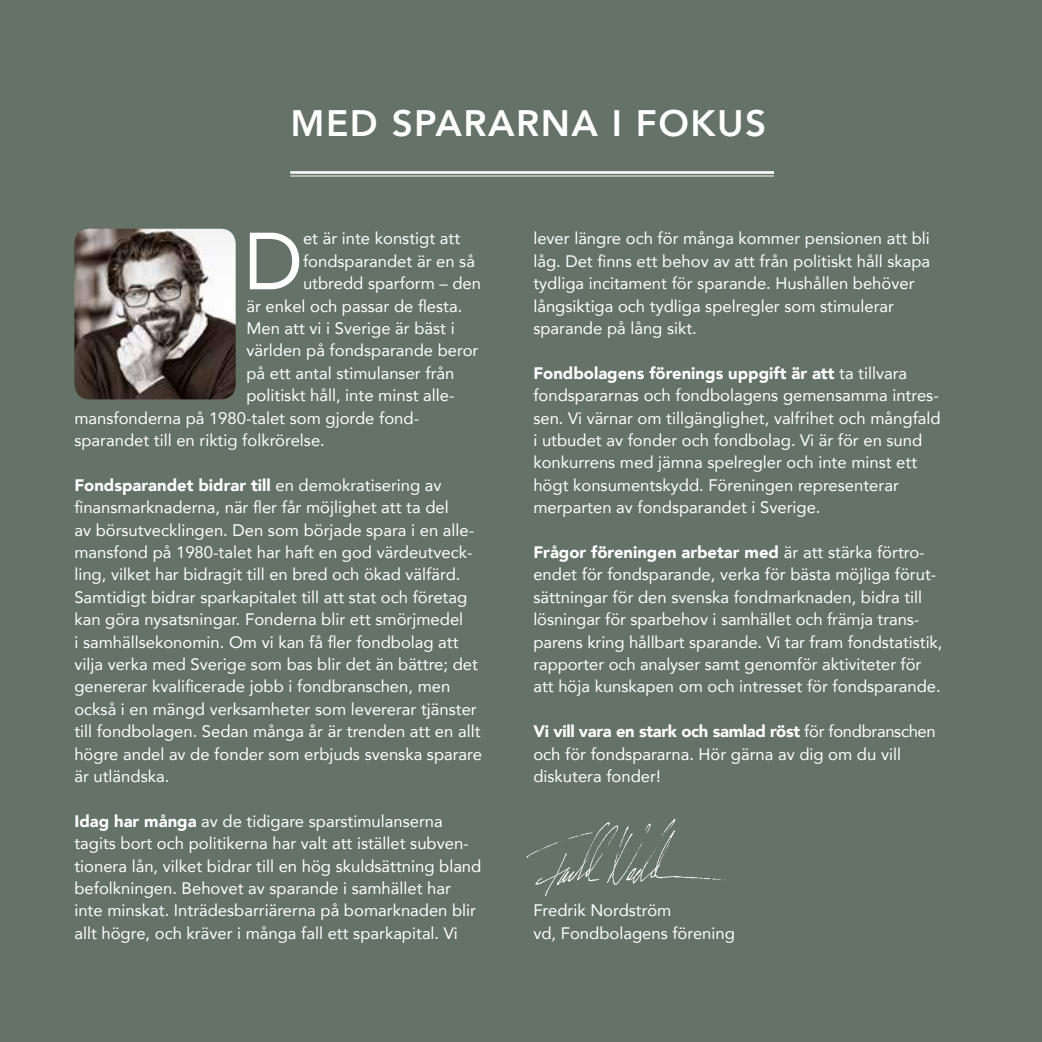
<style>
.page{position:relative;width:1042px;height:1042px;background:#647267}
.page>*{position:absolute;margin:0;border:0;box-sizing:border-box;transform-origin:0 0}
.t1{font:79.98px "Avenir";color:#fff}
.t2{font:800 36.75px "Avenir";letter-spacing:.04em;color:#fff}
.t3{font:16.62px/22.4px "Avenir";color:#fff}
.s1{font-weight:900}
</style>
<div class="page">
<hr style="left:290px;top:171px;width:484px;height:3px;background:#fff">
<hr style="left:290px;top:176px;width:484px;height:1px;background:#fff">
<img style="left:526px;top:819px;width:200px;height:77px">
<img style="left:74px;top:229px;width:162px;height:170px">
<h2 class="t2" style="left:290px;top:95px;width:477px">MED SPARARNA I FOKUS</h2>
<h1 class="t1" style="left:244px;top:197px;width:61px">D</h1>
<p class="t3" style="left:303px;top:227px;width:159px">et är inte konstigt att</p>
<p class="t3" style="left:303px;top:249px;width:173px">fondsparandet är en så</p>
<p class="t3" style="left:303px;top:272px;width:180px">utbredd sparform – den</p>
<p class="t3" style="left:246px;top:294px;width:217px">är enkel och passar de flesta.</p>
<p class="t3" style="left:246px;top:317px;width:210px">Men att vi i Sverige är bäst i</p>
<p class="t3" style="left:246px;top:339px;width:233px">världen på fondsparande beror</p>
<p class="t3" style="left:246px;top:361px;width:209px">på ett antal stimulanser från</p>
<p class="t3" style="left:246px;top:384px;width:210px">politiskt håll, inte minst alle-</p>
<p class="t3" style="left:74px;top:406px;width:346px">mansfonderna på 1980-talet som gjorde fond-</p>
<p class="t3" style="left:74px;top:428px;width:252px">sparandet till en riktig folkrörelse.</p>
<p class="t3" style="left:74px;top:473px;width:409px"><span class="s1">Fondsparandet bidrar till</span> en demokratisering av finansmarknaderna, när fler får möjlighet att ta del<br>av börsutvecklingen. Den som började spara i en alle&shy;mansfond på 1980-talet har haft en god värdeutveck&shy;ling, vilket har bidragit till en bred och ökad välfärd.<br>Samtidigt bidrar sparkapitalet till att stat och företag kan göra nysatsningar. Fonderna blir ett smörjmedel<br>i samhällsekonomin. Om vi kan få fler fondbolag att vilja verka med Sverige som bas blir det än bättre; det genererar kvalificerade jobb i fondbranschen, men också i en mängd verksamheter som levererar tjänster till fondbolagen. Sedan många år är trenden att en allt högre andel av de fonder som erbjuds svenska sparare är utländska.</p>
<p class="t3" style="left:74px;top:809px;width:408px"><span class="s1">Idag har många</span> av de tidigare sparstimulanserna tagits bort och politikerna har valt att istället subven&shy;tionera lån, vilket bidrar till en hög skuldsättning bland befolkningen. Behovet av sparande i samhället har inte minskat. Inträdesbarriärerna på bomarknaden blir allt högre, och kräver i många fall ett sparkapital. Vi</p>
<p class="t3" style="left:533px;top:227px;width:398px">lever längre och för många kommer pensionen att bli låg. Det finns ett behov av att från politiskt håll skapa tydliga incitament för sparande. Hushållen behöver långsiktiga och tydliga spelregler som stimulerar sparande på lång sikt.</p>
<p class="t3" style="left:533px;top:361px;width:409px"><span class="s1">Fondbolagens förenings uppgift är att</span> ta tillvara fondspararnas och fondbolagens gemensamma intres&shy;sen. Vi värnar om tillgänglighet, valfrihet och mångfald i utbudet av fonder och fondbolag. Vi är för en sund konkurrens med jämna spelregler och inte minst ett högt konsumentskydd. Föreningen representerar merparten av fondsparandet i Sverige.</p>
<p class="t3" style="left:533px;top:540px;width:410px"><span class="s1">Frågor föreningen arbetar med</span> är att stärka förtro&shy;endet för fondsparande, verka för bästa möjliga förut&shy;sättningar för den svenska fondmarknaden, bidra till lösningar för sparbehov i samhället och främja trans&shy;parens kring hållbart sparande. Vi tar fram fondstatistik, rapporter och analyser samt genomför aktiviteter för att höja kunskapen om och intresset för fondsparande.</p>
<p class="t3" style="left:533px;top:720px;width:404px"><span class="s1">Vi vill vara en stark och samlad röst</span> för fondbranschen och för fondspararna. Hör gärna av dig om du vill diskutera fonder!</p>
<p class="t3" style="left:533px;top:899px;width:203px">Fredrik Nordström<br>vd, Fondbolagens förening</p>
</div>
